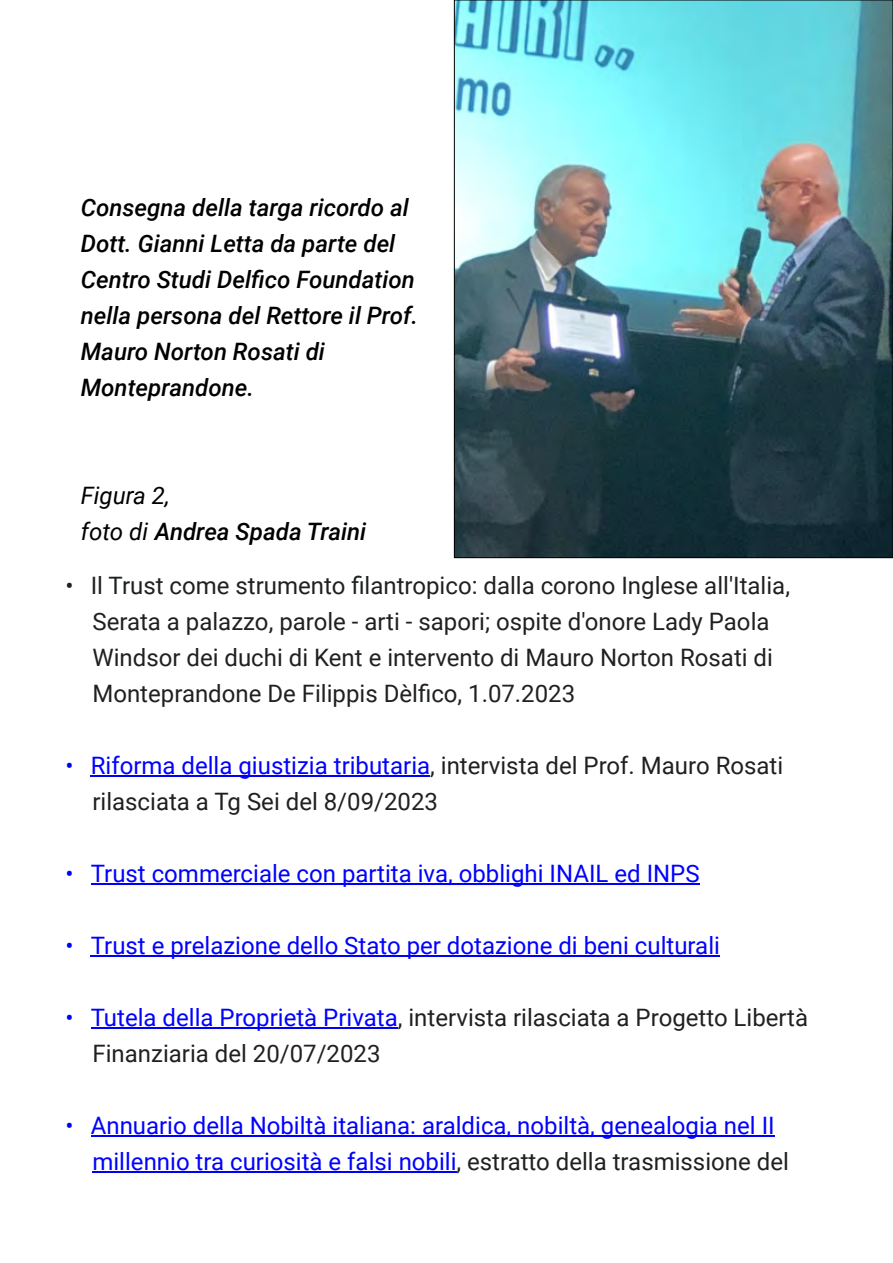
<style>
.page{position:relative;width:893px;height:1263px;background:#fff}
.page>*{position:absolute;margin:0;border:0;box-sizing:border-box;transform-origin:0 0}
.t1{font:24px/36px "Roboto";color:#1f2021}
.t2{font:24px/36px "Roboto";color:#00f}
.t3{font:italic 500 24px/36px "Roboto";color:#000}
.s1{font-weight:400}
.s2{color:#00f}
.s3{color:#1f2021}
</style>
<div class="page">
<hr style="left:91px;top:776px;width:339px;height:1px;background:#00f">
<hr style="left:91px;top:884px;width:609px;height:1px;background:#00f">
<hr style="left:91px;top:956px;width:629px;height:1px;background:#00f">
<hr style="left:91px;top:1028px;width:307px;height:1px;background:#00f">
<hr style="left:91px;top:1136px;width:683px;height:1px;background:#00f">
<hr style="left:92px;top:1172px;width:364px;height:1px;background:#00f">
<img style="left:456px;top:2px;width:435px;height:554px">
<p class="t3" style="left:81px;top:192px;width:339px">Consegna della targa ricordo al<br>Dott. Gianni Letta da parte del<br>Centro Studi Delfico Foundation nella persona del Rettore il Prof.<br>Mauro Norton Rosati di<br>Monteprandone.</p>
<p class="t3" style="left:81px;top:480px;width:287px"><span class="s1">Figura 2,<br>foto di</span> Andrea Spada Traini</p>
<p class="t1" style="left:92px;top:570px;width:699px;text-indent:-27px">• Il Trust come strumento filantropico: dalla corono Inglese all'Italia, Serata a palazzo, parole - arti - sapori; ospite d'onore Lady Paola Windsor dei duchi di Kent e intervento di Mauro Norton Rosati di Monteprandone De Filippis Dèlfico, 1.07.2023</p>
<p class="t1" style="left:92px;top:750px;width:692px;text-indent:-27px"><span class="s2">• Riforma della giustizia tributaria</span>, intervista del Prof. Mauro Rosati rilasciata a Tg Sei del 8/09/2023</p>
<p class="t2" style="left:65px;top:858px;width:636px">• Trust commerciale con partita iva, obblighi INAIL ed INPS</p>
<p class="t2" style="left:65px;top:930px;width:656px">• Trust e prelazione dello Stato per dotazione di beni culturali</p>
<p class="t1" style="left:92px;top:1002px;width:717px;text-indent:-27px"><span class="s2">• Tutela della Proprietà Privata</span>, intervista rilasciata a Progetto Libertà<br>Finanziaria del 20/07/2023</p>
<p class="t2" style="left:92px;top:1110px;width:698px;text-indent:-27px">• Annuario della Nobiltà italiana: araldica, nobiltà, genealogia nel II millennio tra curiosità e falsi nobili<span class="s3">, estratto della trasmissione del</span></p>
</div>
